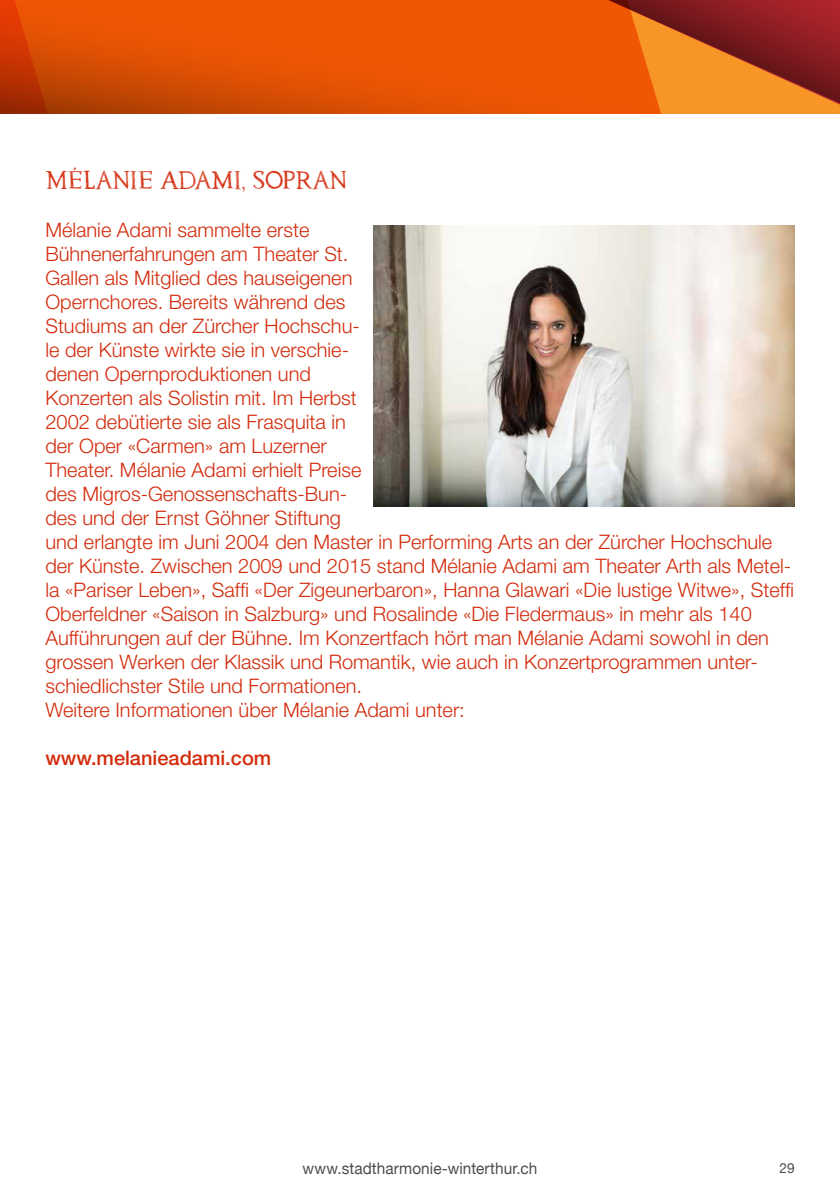
<style>
.page{position:relative;width:840px;height:1191px;background:#fff}
.page>*{position:absolute;margin:0;border:0;box-sizing:border-box;transform-origin:0 0}
.t1{font:26px "DK Traiectum";color:#d32c0c}
.t2{font:300 20px/24px "Helvetica Neue";color:#d32c0c}
.t3{font:500 20px "Helvetica Neue";color:#d32c0c}
.t4{font:16px "Helvetica Neue";letter-spacing:.005em;color:#4d4d4c;scale:.96 1}
.t5{font:14px "Helvetica Neue";color:#4d4d4c}
</style>
<div class="page">
<svg style="left:115px;top:0;width:724px;height:113px;background:#db530c"></svg>
<svg style="left:0;top:0;width:115px;height:113px;background:#cf4503"></svg>
<img style="left:373px;top:225px;width:421px;height:282px">
<h1 class="t1" style="left:45px;top:166px;width:303px">MÉLANIE ADAMI, SOPRAN</h1>
<p class="t2" style="left:45px;top:217px;width:749px">Mélanie Adami sammelte erste<br>Bühnenerfahrungen am Theater St.<br>Gallen als Mitglied des hauseigenen<br>Opernchores. Bereits während des<br>Studiums an der Zürcher Hochschu-<br>le der Künste wirkte sie in verschie-<br>denen Opernproduktionen und<br>Konzerten als Solistin mit. Im Herbst<br>2002 debütierte sie als Frasquita in<br>der Oper «Carmen» am Luzerner<br>Theater. Mélanie Adami erhielt Preise<br>des Migros-Genossenschafts-Bun-<br>des und der Ernst Göhner Stiftung<br>und erlangte im Juni 2004 den Master in Performing Arts an der Zürcher Hochschule der Künste. Zwischen 2009 und 2015 stand Mélanie Adami am Theater Arth als Metel&shy;la «Pariser Leben», Saffi «Der Zigeunerbaron», Hanna Glawari «Die lustige Witwe», Steffi Oberfeldner «Saison in Salzburg» und Rosalinde «Die Fledermaus» in mehr als 140<br>Aufführungen auf der Bühne. Im Konzertfach hört man Mélanie Adami sowohl in den grossen Werken der Klassik und Romantik, wie auch in Konzertprogrammen unter&shy;schiedlichster Stile und Formationen.<br>Weitere Informationen über Mélanie Adami unter:</p>
<p class="t3" style="left:45px;top:746px;width:227px">www.melanieadami.com</p>
<p class="t4" style="left:302px;top:1156px;width:246px">www.stadtharmonie-winterthur.ch</p>
<p class="t5" style="left:779px;top:1158px;width:17px">29</p>
</div>
